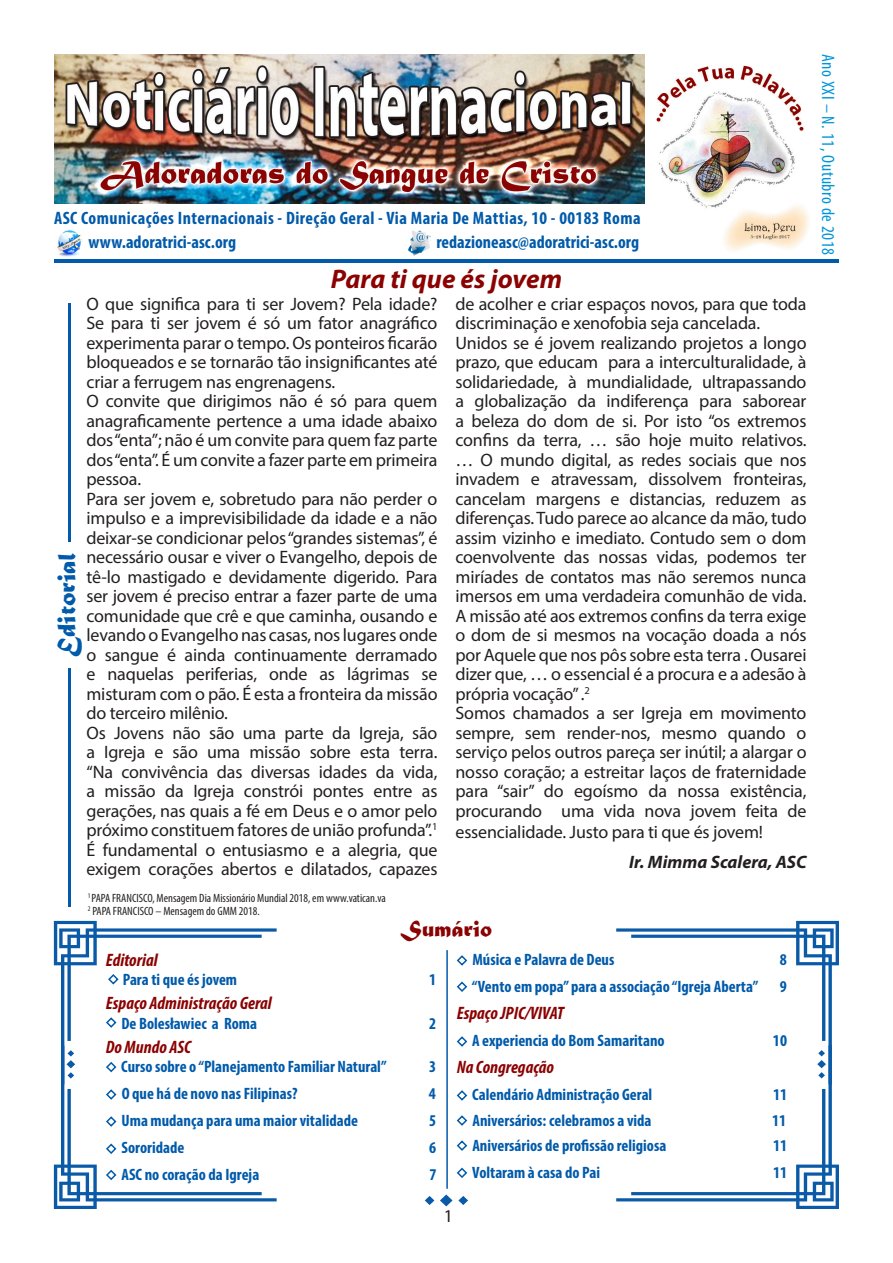
<style>
.page{position:relative;width:893px;height:1263px;background:#fff}
.page>*{position:absolute;margin:0;border:0;box-sizing:border-box;transform-origin:0 0}
.t1{font:italic 700 27px "Myriad Pro";color:#8b0202}
.t2{font:27px "Matura MT Script Capitals";color:#015aaa}
.t3{font:24px "Matura MT Script Capitals";color:#8b0202}
.t4{font:18px/19.5px "Myriad Pro";letter-spacing:-.01em;color:#231f20;text-align:justify}
.t5{font:700 condensed 18px "Myriad Pro";letter-spacing:.025em;color:#015aaa}
.t6{font:italic 700 condensed 18px "Myriad Pro";color:#8b0202}
.t7{font:700 condensed 18px "Myriad Pro";color:#015aaa}
.t8{font:condensed 18px "Myriad Pro";letter-spacing:.03em;color:#0095d9}
.t9{font:italic 700 18px "Myriad Pro";color:#231f20}
.t10{font:700 condensed 16.5px "Myriad Pro";color:#015aaa}
.t11{font:condensed 12px "Myriad Pro";color:#231f20}
</style>
<div class="page">
<hr style="left:54px;top:259px;width:785px;height:4px;background:#015aaa">
<svg style="left:69px;top:304px;width:2px;height:238px"></svg>
<svg style="left:69px;top:668px;width:2px;height:238px"></svg>
<hr style="left:446px;top:950px;width:2px;height:239px;background:#015aaa">
<svg style="left:456px;top:955px;width:12px;height:11px"></svg>
<svg style="left:456px;top:981px;width:12px;height:11px"></svg>
<svg style="left:456px;top:1036px;width:12px;height:11px"></svg>
<svg style="left:456px;top:1090px;width:12px;height:11px"></svg>
<svg style="left:456px;top:1115px;width:12px;height:11px"></svg>
<svg style="left:456px;top:1140px;width:12px;height:11px"></svg>
<svg style="left:456px;top:1167px;width:12px;height:11px"></svg>
<svg style="left:440px;top:1194px;width:12px;height:12px"></svg>
<svg style="left:458px;top:1196px;width:10px;height:9px"></svg>
<svg style="left:425px;top:1196px;width:9px;height:9px"></svg>
<svg style="left:616px;top:921px;width:223px;height:288px"></svg>
<svg style="left:54px;top:921px;width:223px;height:288px"></svg>
<img style="left:57px;top:230px;width:25px;height:27px">
<img style="left:408px;top:231px;width:23px;height:24px">
<img style="left:54px;top:54px;width:591px;height:149px">
<img style="left:656px;top:65px;width:153px;height:186px">
<p class="t5" style="left:54px;top:207px;width:588px">ASC Comunicações Internacionais - Direção Geral - Via Maria De Mattias, 10 - 00183 Roma</p>
<p class="t7" style="left:88px;top:231px;width:149px">www.adoratrici-asc.org</p>
<p class="t7" style="left:436px;top:231px;width:204px">redazioneasc@adoratrici-asc.org</p>
<p class="t1" style="left:331px;top:261px;width:233px">Para ti que és jovem</p>
<p class="t4" style="left:86px;top:294px;width:353px">O que significa para ti ser Jovem? Pela idade?<br>Se para ti ser jovem é só um fator anagráfico experimenta parar o tempo. Os ponteiros ficarão bloqueados e se tornarão tão insignificantes até criar a ferrugem nas engrenagens.</p>
<p class="t4" style="left:86px;top:391px;width:353px">O convite que dirigimos não é só para quem anagraficamente pertence a uma idade abaixo dos “enta”; não é um convite para quem faz parte dos “enta”. É um convite a fazer parte em primeira pessoa.</p>
<p class="t4" style="left:86px;top:489px;width:353px">Para ser jovem e, sobretudo para não perder o impulso e a imprevisibilidade da idade e a não deixar-se condicionar pelos “grandes sistemas”, é necessário ousar e viver o Evangelho, depois de tê-lo mastigado e devidamente digerido. Para ser jovem é preciso entrar a fazer parte de uma comunidade que crê e que caminha, ousando e levando o Evangelho nas casas, nos lugares onde o sangue é ainda continuamente derramado e naquelas periferias, onde as lágrimas se misturam com o pão. É esta a fronteira da missão do terceiro milênio.</p>
<p class="t4" style="left:86px;top:723px;width:353px">Os Jovens não são uma parte da Igreja, são a Igreja e são uma missão sobre esta terra. “Na convivência das diversas idades da vida, a missão da Igreja constrói pontes entre as gerações, nas quais a fé em Deus e o amor pelo próximo constituem fatores de união profunda”.<sup>1<br></sup>É fundamental o entusiasmo e a alegria, que exigem corações abertos e dilatados, capazes</p>
<p class="t4" style="left:455px;top:294px;width:353px">de acolher e criar espaços novos, para que toda discriminação e xenofobia seja cancelada.</p>
<p class="t4" style="left:455px;top:333px;width:353px">Unidos se é jovem realizando projetos a longo prazo, que educam para a interculturalidade, à solidariedade, à mundialidade, ultrapassando a globalização da indiferença para saborear a beleza do dom de si. Por isto “os extremos confins da terra, … são hoje muito relativos. … O mundo digital, as redes sociais que nos invadem e atravessam, dissolvem fronteiras, cancelam margens e distancias, reduzem as diferenças. Tudo parece ao alcance da mão, tudo assim vizinho e imediato. Contudo sem o dom coenvolvente das nossas vidas, podemos ter miríades de contatos mas não seremos nunca imersos em uma verdadeira comunhão de vida.<br>A missão até aos extremos confins da terra exige o dom de si mesmos na vocação doada a nós por Aquele que nos pôs sobre esta terra . Ousarei dizer que, … o essencial é a procura e a adesão à própria vocação” .<sup>2</sup></p>
<p class="t4" style="left:455px;top:703px;width:353px">Somos chamados a ser Igreja em movimento sempre, sem render-nos, mesmo quando o serviço pelos outros pareça ser inútil; a alargar o nosso coração; a estreitar laços de fraternidade para “sair” do egoísmo da nossa existência, procurando uma vida nova jovem feita de</p>
<p class="t4" style="left:455px;top:822px;width:309px">essencialidade. Justo para ti que és jovem!</p>
<p class="t9" style="left:629px;top:850px;width:179px">Ir. Mimma Scalera, ASC</p>
<p class="t2" style="left:50px;top:657px;width:106px;rotate:-90deg">Editorial</p>
<p class="t11" style="left:88px;top:891px;width:300px"><sup>1</sup> PAPA FRANCISCO, Mensagem Dia Missionário Mundial 2018, em www.vatican.va</p>
<p class="t11" style="left:88px;top:904px;width:173px"><sup>2</sup> PAPA FRANCISCO – Mensagem do GMM 2018.</p>
<p class="t3" style="left:400px;top:914px;width:93px">Sumário</p>
<p class="t6" style="left:106px;top:948px;width:53px">Editorial</p>
<p class="t10" style="left:123px;top:969px;width:116px">Para ti que és jovem</p>
<p class="t10" style="left:429px;top:969px;width:9px">1</p>
<p class="t6" style="left:106px;top:992px;width:167px">Espaço Administração Geral</p>
<p class="t10" style="left:121px;top:1013px;width:137px">De Bolesławiec a Roma</p>
<p class="t10" style="left:429px;top:1013px;width:9px">2</p>
<p class="t6" style="left:106px;top:1035px;width:87px">Do Mundo ASC</p>
<p class="t10" style="left:121px;top:1056px;width:267px">Curso sobre o “Planejamento Familiar Natural”</p>
<p class="t10" style="left:429px;top:1056px;width:9px">3</p>
<p class="t10" style="left:122px;top:1083px;width:177px">O que há de novo nas Filipinas?</p>
<p class="t10" style="left:429px;top:1083px;width:9px">4</p>
<p class="t10" style="left:122px;top:1110px;width:238px">Uma mudança para uma maior vitalidade</p>
<p class="t10" style="left:429px;top:1110px;width:9px">5</p>
<p class="t10" style="left:122px;top:1137px;width:64px">Sororidade</p>
<p class="t10" style="left:429px;top:1137px;width:9px">6</p>
<p class="t10" style="left:122px;top:1164px;width:139px">ASC no coração da Igreja</p>
<p class="t10" style="left:429px;top:1164px;width:9px">7</p>
<p class="t10" style="left:472px;top:949px;width:144px">Música e Palavra de Deus</p>
<p class="t10" style="left:780px;top:949px;width:9px">8</p>
<p class="t10" style="left:472px;top:976px;width:288px">“Vento em popa” para a associação “Igreja Aberta”</p>
<p class="t10" style="left:780px;top:976px;width:9px">9</p>
<p class="t6" style="left:457px;top:1002px;width:108px">Espaço JPIC/VIVAT</p>
<p class="t10" style="left:472px;top:1030px;width:194px">A experiencia do Bom Samaritano</p>
<p class="t10" style="left:773px;top:1030px;width:16px">10</p>
<p class="t6" style="left:457px;top:1056px;width:99px">Na Congregação</p>
<p class="t10" style="left:472px;top:1084px;width:182px">Calendário Administração Geral</p>
<p class="t10" style="left:773px;top:1084px;width:16px">11</p>
<p class="t10" style="left:472px;top:1110px;width:181px">Aniversários: celebramos a vida</p>
<p class="t10" style="left:772px;top:1110px;width:16px">11</p>
<p class="t10" style="left:472px;top:1135px;width:195px">Aniversários de profissão religiosa</p>
<p class="t10" style="left:773px;top:1135px;width:16px">11</p>
<p class="t10" style="left:472px;top:1162px;width:129px">Voltaram à casa do Pai</p>
<p class="t10" style="left:773px;top:1162px;width:16px">11</p>
<p class="t4" style="left:444px;top:1206px;width:11px">1</p>
<p class="t8" style="left:839px;top:54px;width:203px;rotate:90deg">Ano XXI – N. 11, Outubro de 2018</p>
</div>
